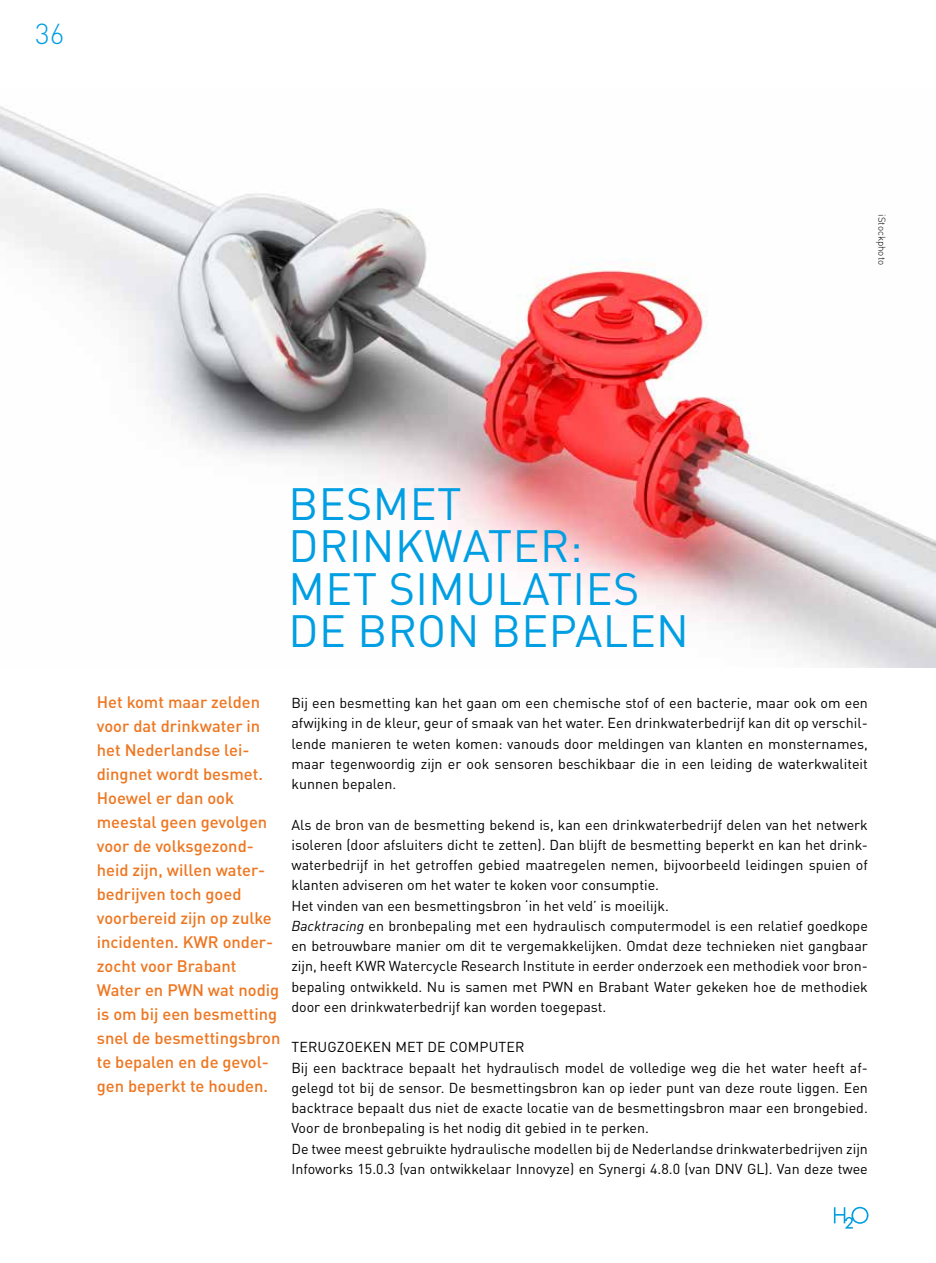
<style>
.page{position:relative;width:936px;height:1263px;background:#fff}
.page>*{position:absolute;margin:0;border:0;box-sizing:border-box;transform-origin:0 0}
.t1{font:44.7px/42.5px "DIN Pro";letter-spacing:.01em;color:#009ee3}
.t2{font:300 28.5px "DIN Pro";color:#009ee3}
.t3{font:500 16.5px/24px "DIN Pro";color:#ee7620}
.t4{font:14.25px/20.2px "DIN Pro";color:#000}
.t5{font:300 9.75px "DIN Pro";color:#000}
.s1{font-style:italic}
</style>
<div class="page">
<svg style="left:833px;top:1207px;width:35px;height:21px"></svg>
<img style="left:0;top:106px;width:935px;height:562px">
<h2 class="t2" style="left:35px;top:12px;width:31px">36</h2>
<p class="t5" style="left:889px;top:214px;width:52px;rotate:90deg">iStockphoto</p>
<h1 class="t1" style="left:288px;top:478px;width:402px">BESMET<br>DRINKWATER:<br>MET SIMULATIES<br>DE BRON BEPALEN</h1>
<p class="t3" style="left:97px;top:688px;width:185px">Het komt maar zelden voor dat drinkwater in het Nederlandse lei&shy;dingnet wordt besmet.<br>Hoewel er dan ook meestal geen gevolgen voor de volksgezond&shy;heid zijn, willen water&shy;bedrijven toch goed voorbereid zijn op zulke incidenten. KWR onder&shy;zocht voor Brabant<br>Water en PWN wat nodig is om bij een besmetting snel de besmettingsbron te bepalen en de gevol&shy;gen beperkt te houden.</p>
<p class="t4" style="left:291px;top:691px;width:578px;text-align:justify">Bij een besmetting kan het gaan om een chemische stof of een bacterie, maar ook om een afwijking in de kleur, geur of smaak van het water. Een drinkwaterbedrijf kan dit op verschil&shy;lende manieren te weten komen: vanouds door meldingen van klanten en monsternames, maar tegenwoordig zijn er ook sensoren beschikbaar die in een leiding de waterkwaliteit kunnen bepalen.</p>
<p class="t4" style="left:291px;top:813px;width:578px">Als de bron van de besmetting bekend is, kan een drinkwaterbedrijf delen van het netwerk isoleren (door afsluiters dicht te zetten). Dan blijft de besmetting beperkt en kan het drink&shy;waterbedrijf in het getroffen gebied maatregelen nemen, bijvoorbeeld leidingen spuien of klanten adviseren om het water te koken voor consumptie.<br>Het vinden van een besmettingsbron ‘in het veld’ is moeilijk.<br><span class="s1">Backtracing</span> en bronbepaling met een hydraulisch computermodel is een relatief goedkope en betrouwbare manier om dit te vergemakkelijken. Omdat deze technieken niet gangbaar zijn, heeft KWR Watercycle Research Institute in eerder onderzoek een methodiek voor bron&shy;bepaling ontwikkeld. Nu is samen met PWN en Brabant Water gekeken hoe de methodiek door een drinkwaterbedrijf kan worden toegepast.</p>
<p class="t4" style="left:291px;top:1036px;width:578px">TERUGZOEKEN MET DE COMPUTER<br>Bij een backtrace bepaalt het hydraulisch model de volledige weg die het water heeft af&shy;gelegd tot bij de sensor. De besmettingsbron kan op ieder punt van deze route liggen. Een backtrace bepaalt dus niet de exacte locatie van de besmettingsbron maar een brongebied.<br>Voor de bronbepaling is het nodig dit gebied in te perken.<br>De twee meest gebruikte hydraulische modellen bij de Nederlandse drinkwaterbedrijven zijn Infoworks 15.0.3 (van ontwikkelaar Innovyze) en Synergi 4.8.0 (van DNV GL). Van deze twee</p>
</div>
